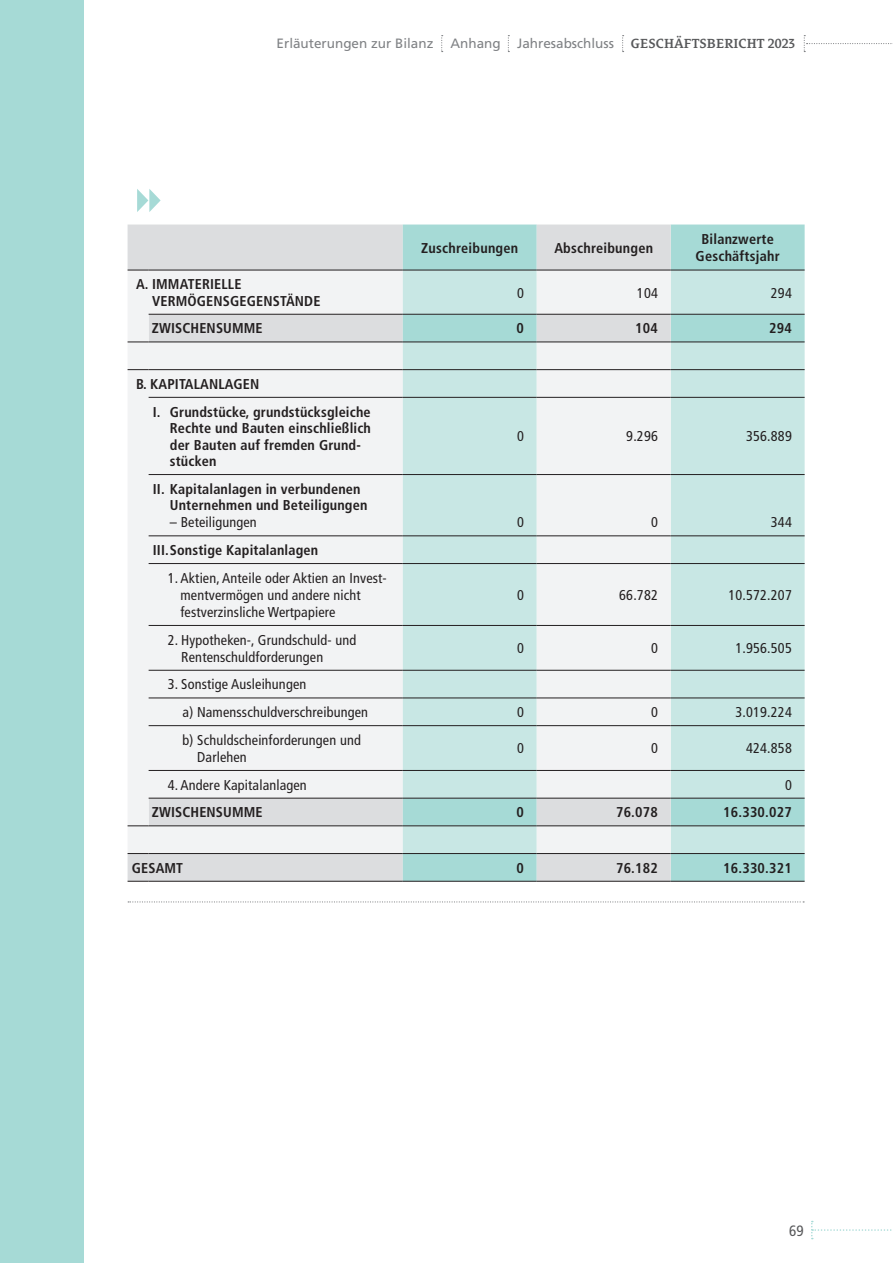
<style>
.page{position:relative;width:893px;height:1263px;background:#fff}
.page>*{position:absolute;margin:0;border:0;box-sizing:border-box;transform-origin:0 0}
.t1{font:condensed 15px "Frutiger LT Std";color:#57585a}
.t2{font:700 condensed 14.25px/16.5px "Frutiger LT Std";letter-spacing:.01em;color:#231f20}
.t3{font:condensed 14.25px/17.1px "Frutiger LT Std";letter-spacing:.01em;color:#231f20}
.t4{font:13.5px "Frutiger LT Std";color:#808285}
.t5{font:600 13.5px "Le Monde Courrier Std";color:#57585a}
</style>
<div class="page">
<svg style="left:811px;top:1221px;width:81px;height:18px"></svg>
<svg style="left:804px;top:35px;width:89px;height:17px"></svg>
<svg style="left:508px;top:35px;width:1px;height:17px"></svg>
<svg style="left:441px;top:35px;width:2px;height:17px"></svg>
<svg style="left:622px;top:35px;width:2px;height:17px"></svg>
<div style="left:128px;top:225px;width:275px;height:656px;background:#dcdddf"></div>
<div style="left:403px;top:225px;width:402px;height:656px;background:#a6dad6"></div>
<div style="left:537px;top:225px;width:134px;height:656px;background:#dcdddf"></div>
<svg style="left:128px;top:271px;width:275px;height:582px;fill:#f2f3f4"></svg>
<svg style="left:403px;top:271px;width:402px;height:582px;background:#c3e4e1"></svg>
<svg style="left:537px;top:271px;width:134px;height:582px;fill:#f2f3f4"></svg>
<hr style="left:149px;top:397px;width:254px;height:1px;background:#231f20">
<hr style="left:671px;top:397px;width:134px;height:1px;background:#231f20">
<hr style="left:149px;top:474px;width:254px;height:1px;background:#231f20">
<hr style="left:671px;top:474px;width:134px;height:1px;background:#231f20">
<hr style="left:671px;top:563px;width:134px;height:1px;background:#231f20">
<hr style="left:671px;top:625px;width:134px;height:1px;background:#231f20">
<hr style="left:671px;top:670px;width:134px;height:1px;background:#231f20">
<hr style="left:671px;top:698px;width:134px;height:1px;background:#231f20">
<hr style="left:671px;top:725px;width:134px;height:1px;background:#231f20">
<hr style="left:671px;top:770px;width:134px;height:1px;background:#231f20">
<hr style="left:671px;top:798px;width:134px;height:1px;background:#231f20">
<hr style="left:671px;top:825px;width:134px;height:1px;background:#231f20">
<hr style="left:671px;top:853px;width:134px;height:1px;background:#231f20">
<hr style="left:403px;top:270px;width:134px;height:1px;background:#231f20">
<hr style="left:537px;top:270px;width:134px;height:1px;background:#231f20">
<hr style="left:671px;top:270px;width:134px;height:1px;background:#231f20">
<svg style="left:128px;top:881px;width:21px;height:1px"></svg>
<hr style="left:149px;top:881px;width:254px;height:1px;background:#231f20">
<hr style="left:403px;top:881px;width:134px;height:1px;background:#231f20">
<hr style="left:537px;top:881px;width:134px;height:1px;background:#231f20">
<hr style="left:671px;top:881px;width:134px;height:1px;background:#231f20">
<hr style="left:671px;top:314px;width:134px;height:1px;background:#231f20">
<hr style="left:149px;top:798px;width:254px;height:1px;background:#231f20">
<svg style="left:128px;top:825px;width:21px;height:1px"></svg>
<hr style="left:149px;top:825px;width:254px;height:1px;background:#231f20">
<svg style="left:128px;top:853px;width:21px;height:1px"></svg>
<hr style="left:149px;top:853px;width:254px;height:1px;background:#231f20">
<hr style="left:149px;top:536px;width:254px;height:1px;background:#231f20">
<hr style="left:403px;top:536px;width:134px;height:1px;background:#231f20">
<hr style="left:671px;top:536px;width:134px;height:1px;background:#231f20">
<hr style="left:537px;top:536px;width:134px;height:1px;background:#231f20">
<hr style="left:149px;top:563px;width:254px;height:1px;background:#231f20">
<hr style="left:149px;top:625px;width:254px;height:1px;background:#231f20">
<hr style="left:149px;top:670px;width:254px;height:1px;background:#231f20">
<hr style="left:149px;top:698px;width:254px;height:1px;background:#231f20">
<hr style="left:149px;top:725px;width:254px;height:1px;background:#231f20">
<hr style="left:149px;top:770px;width:254px;height:1px;background:#231f20">
<svg style="left:128px;top:270px;width:21px;height:1px"></svg>
<hr style="left:149px;top:270px;width:254px;height:1px;background:#231f20">
<hr style="left:149px;top:314px;width:254px;height:1px;background:#231f20">
<svg style="left:128px;top:342px;width:21px;height:1px"></svg>
<hr style="left:149px;top:342px;width:254px;height:1px;background:#231f20">
<svg style="left:128px;top:369px;width:21px;height:1px"></svg>
<hr style="left:149px;top:369px;width:254px;height:1px;background:#231f20">
<hr style="left:671px;top:342px;width:134px;height:1px;background:#231f20">
<hr style="left:671px;top:369px;width:134px;height:1px;background:#231f20">
<hr style="left:403px;top:314px;width:134px;height:1px;background:#231f20">
<hr style="left:537px;top:314px;width:134px;height:1px;background:#231f20">
<hr style="left:403px;top:342px;width:134px;height:1px;background:#231f20">
<hr style="left:537px;top:342px;width:134px;height:1px;background:#231f20">
<hr style="left:403px;top:369px;width:134px;height:1px;background:#231f20">
<hr style="left:537px;top:369px;width:134px;height:1px;background:#231f20">
<hr style="left:403px;top:474px;width:134px;height:1px;background:#231f20">
<hr style="left:537px;top:474px;width:134px;height:1px;background:#231f20">
<hr style="left:403px;top:563px;width:134px;height:1px;background:#231f20">
<hr style="left:537px;top:563px;width:134px;height:1px;background:#231f20">
<hr style="left:403px;top:625px;width:134px;height:1px;background:#231f20">
<hr style="left:537px;top:625px;width:134px;height:1px;background:#231f20">
<hr style="left:403px;top:670px;width:134px;height:1px;background:#231f20">
<hr style="left:537px;top:670px;width:134px;height:1px;background:#231f20">
<hr style="left:403px;top:698px;width:134px;height:1px;background:#231f20">
<hr style="left:537px;top:698px;width:134px;height:1px;background:#231f20">
<hr style="left:403px;top:725px;width:134px;height:1px;background:#231f20">
<hr style="left:537px;top:725px;width:134px;height:1px;background:#231f20">
<hr style="left:403px;top:770px;width:134px;height:1px;background:#231f20">
<hr style="left:537px;top:770px;width:134px;height:1px;background:#231f20">
<hr style="left:403px;top:397px;width:134px;height:1px;background:#231f20">
<hr style="left:537px;top:397px;width:134px;height:1px;background:#231f20">
<hr style="left:403px;top:798px;width:134px;height:1px;background:#231f20">
<hr style="left:537px;top:798px;width:134px;height:1px;background:#231f20">
<hr style="left:403px;top:825px;width:134px;height:1px;background:#231f20">
<hr style="left:537px;top:825px;width:134px;height:1px;background:#231f20">
<hr style="left:403px;top:853px;width:134px;height:1px;background:#231f20">
<hr style="left:537px;top:853px;width:134px;height:1px;background:#231f20">
<svg style="left:128px;top:901px;width:676px;height:1px"></svg>
<svg style="left:137px;top:189px;width:24px;height:23px"></svg>
<div style="left:0;top:0;width:84px;height:1263px;background:#a6dad6"></div>
<p class="t4" style="left:277px;top:35px;width:158px">Erläuterungen zur Bilanz</p>
<p class="t4" style="left:450px;top:35px;width:165px">Anhang Jahresabschluss</p>
<p class="t5" style="left:631px;top:35px;width:166px">GESCHÄFTSBERICHT 2023</p>
<p class="t2" style="left:421px;top:239px;width:98px">Zuschreibungen</p>
<p class="t2" style="left:554px;top:239px;width:100px">Abschreibungen</p>
<p class="t2" style="left:696px;top:231px;width:86px;line-height:17.1px;text-align:center">Bilanzwerte<br>Geschäftsjahr</p>
<p class="t2" style="left:152px;top:276px;width:170px;text-indent:-16px">A. IMMATERIELLE<br>VERMÖGENSGEGENSTÄNDE</p>
<p class="t3" style="left:517px;top:284px;width:8px">0</p>
<p class="t3" style="left:637px;top:284px;width:22px">104</p>
<p class="t3" style="left:771px;top:284px;width:22px">294</p>
<p class="t2" style="left:152px;top:320px;width:112px">ZWISCHENSUMME</p>
<p class="t2" style="left:517px;top:320px;width:9px">0</p>
<p class="t2" style="left:635px;top:320px;width:24px">104</p>
<p class="t2" style="left:769px;top:320px;width:24px">294</p>
<p class="t2" style="left:153px;top:370px;width:219px;line-height:27.8px;text-indent:-17px">B. KAPITALANLAGEN<br>I. Grundstücke, grundstücksgleiche</p>
<p class="t2" style="left:170px;top:420px;width:203px">Rechte und Bauten einschließlich der Bauten auf fremden Grund&shy;stücken</p>
<p class="t3" style="left:517px;top:428px;width:8px">0</p>
<p class="t3" style="left:626px;top:428px;width:33px">9.296</p>
<p class="t3" style="left:746px;top:428px;width:47px">356.889</p>
<p class="t2" style="left:170px;top:481px;width:199px;text-indent:-17px">II. Kapitalanlagen in verbundenen<br>Unternehmen und Beteiligungen</p>
<p class="t3" style="left:170px;top:514px;width:88px">– Beteiligungen</p>
<p class="t3" style="left:517px;top:514px;width:8px">0</p>
<p class="t3" style="left:651px;top:514px;width:8px">0</p>
<p class="t3" style="left:771px;top:514px;width:22px">344</p>
<p class="t2" style="left:153px;top:542px;width:167px">III.Sonstige Kapitalanlagen</p>
<p class="t3" style="left:181px;top:569px;width:208px;text-indent:-13px">1. Aktien, Anteile oder Aktien an Invest&shy;mentvermögen und andere nicht festverzinsliche Wertpapiere</p>
<p class="t3" style="left:517px;top:586px;width:8px">0</p>
<p class="t3" style="left:619px;top:586px;width:40px">66.782</p>
<p class="t3" style="left:728px;top:586px;width:65px">10.572.207</p>
<p class="t3" style="left:181px;top:631px;width:176px;text-indent:-14px">2. Hypotheken-, Grundschuld- und<br>Rentenschuldforderungen</p>
<p class="t3" style="left:517px;top:640px;width:8px">0</p>
<p class="t3" style="left:651px;top:640px;width:8px">0</p>
<p class="t3" style="left:735px;top:640px;width:58px">1.956.505</p>
<p class="t3" style="left:183px;top:671px;width:187px;line-height:27.8px;text-indent:-15px">3. Sonstige Ausleihungen<br>a) Namensschuldverschreibungen</p>
<p class="t3" style="left:517px;top:704px;width:8px">0</p>
<p class="t3" style="left:651px;top:704px;width:8px">0</p>
<p class="t3" style="left:735px;top:704px;width:58px">3.019.224</p>
<p class="t3" style="left:197px;top:731px;width:165px;text-indent:-15px">b) Schuldscheinforderungen und<br>Darlehen</p>
<p class="t3" style="left:517px;top:740px;width:8px">0</p>
<p class="t3" style="left:651px;top:740px;width:8px">0</p>
<p class="t3" style="left:746px;top:740px;width:47px">424.858</p>
<p class="t3" style="left:168px;top:776px;width:141px">4. Andere Kapitalanlagen</p>
<p class="t3" style="left:785px;top:776px;width:8px">0</p>
<p class="t2" style="left:152px;top:804px;width:112px">ZWISCHENSUMME</p>
<p class="t2" style="left:516px;top:804px;width:9px">0</p>
<p class="t2" style="left:616px;top:804px;width:43px">76.078</p>
<p class="t2" style="left:723px;top:804px;width:70px">16.330.027</p>
<p class="t2" style="left:132px;top:860px;width:53px">GESAMT</p>
<p class="t2" style="left:516px;top:860px;width:9px">0</p>
<p class="t2" style="left:616px;top:860px;width:43px">76.182</p>
<p class="t2" style="left:723px;top:860px;width:70px">16.330.321</p>
<p class="t1" style="left:789px;top:1222px;width:16px">69</p>
</div>
